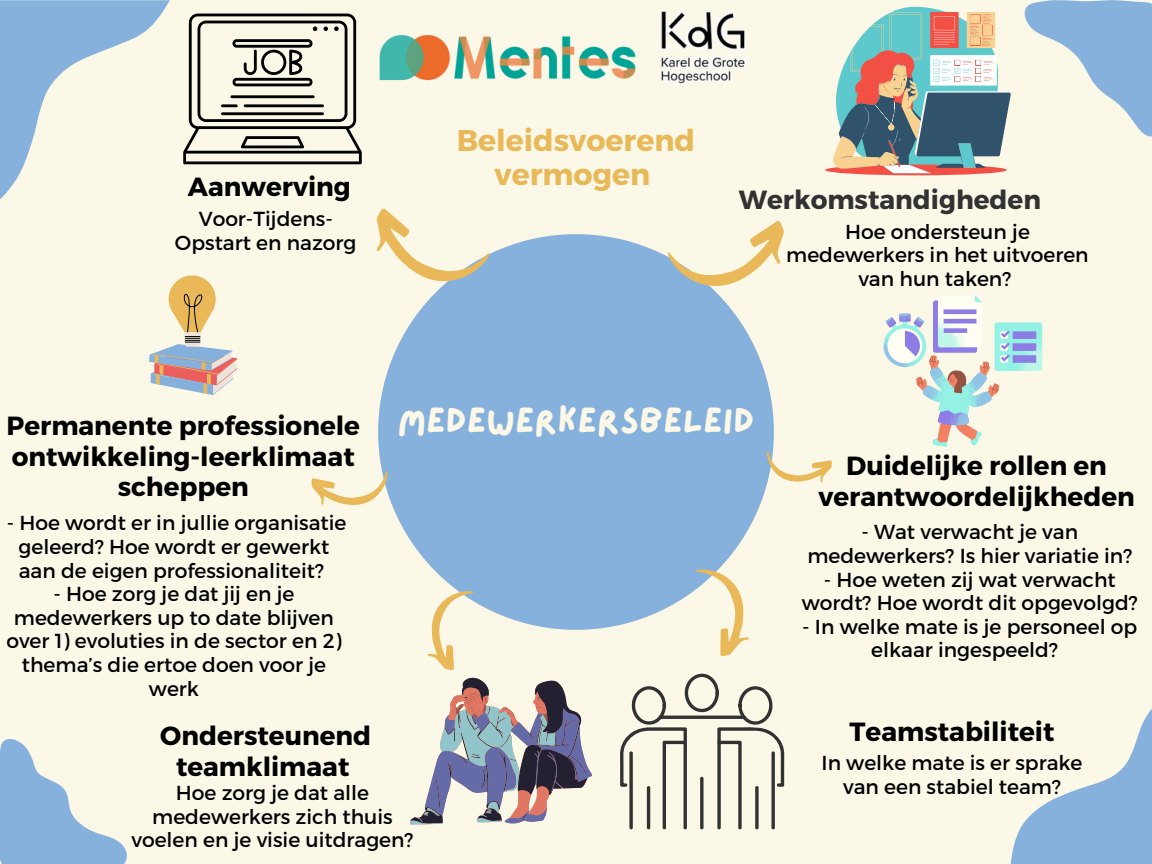
<style>
.page{position:relative;width:1152px;height:864px;background:#fcf8e8}
.page>*{position:absolute;margin:0;border:0;box-sizing:border-box;transform-origin:0 0}
.t1{font:36px "Lazydog";color:#fcf8e8}
.t2{font:700 30px/34.8px "Montserrat";color:#e9b959;text-align:center}
.t3{font:700 26.25px/30.3px "Montserrat";color:#000;text-align:center}
.t4{font:700 26.25px "Montserrat";color:#333232}
.t5{font:20.25px/23.7px "Montserrat";color:#000;text-align:center}
</style>
<div class="page">
<div style="left:378px;top:234px;width:396px;height:396px;background:#85b1dc;border-radius:50%"></div>
<svg style="left:667px;top:220px;width:117px;height:85px"></svg>
<svg style="left:767px;top:450px;width:65px;height:33px"></svg>
<svg style="left:376px;top:208px;width:115px;height:94px"></svg>
<svg style="left:311px;top:467px;width:77px;height:38px"></svg>
<svg style="left:0;top:0;width:170px;height:200px"></svg>
<svg style="left:1011px;top:709px;width:141px;height:155px"></svg>
<svg style="left:0;top:739px;width:127px;height:125px"></svg>
<svg style="left:1024px;top:0;width:128px;height:137px"></svg>
<svg style="left:620px;top:673px;width:164px;height:156px"></svg>
<svg style="left:183px;top:14px;width:179px;height:150px"></svg>
<svg style="left:884px;top:295px;width:158px;height:152px"></svg>
<svg style="left:825px;top:7px;width:186px;height:168px"></svg>
<div style="left:169px;top:275px;width:47px;height:48px;background:#e9b858;border-radius:50%"></div>
<svg style="left:149px;top:286px;width:88px;height:109px"></svg>
<svg style="left:695px;top:564px;width:54px;height:92px"></svg>
<svg style="left:410px;top:587px;width:182px;height:238px"></svg>
<img style="left:661px;top:7px;width:170px;height:130px">
<img style="left:379px;top:34px;width:257px;height:47px">
<p class="t3" style="left:188px;top:170px;width:165px">Aanwerving</p>
<p class="t5" style="left:175px;top:206px;width:183px">Voor-Tijdens-<br>Opstart en nazorg</p>
<p class="t2" style="left:457px;top:121px;width:240px">Beleidsvoerend vermogen</p>
<p class="t4" style="left:739px;top:183px;width:304px">Werkomstandigheden</p>
<p class="t5" style="left:786px;top:219px;width:304px">Hoe ondersteun je medewerkers in het uitvoeren van hun taken?</p>
<p class="t3" style="left:7px;top:410px;width:355px">Permanente professionele ontwikkeling-leerklimaat scheppen</p>
<p class="t5" style="left:7px;top:510px;width:341px">- Hoe wordt er in jullie organisatie geleerd? Hoe wordt er gewerkt aan de eigen professionaliteit?</p>
<p class="t5" style="left:6px;top:581px;width:337px">- Hoe zorg je dat jij en je medewerkers up to date blijven over 1) evoluties in de sector en 2) thema’s die ertoe doen voor je werk</p>
<p class="t1" style="left:398px;top:403px;width:358px">MEDEWERKERSBELEID</p>
<p class="t3" style="left:818px;top:449px;width:318px">Duidelijke rollen en verantwoordelijkheden</p>
<p class="t5" style="left:807px;top:519px;width:326px">- Wat verwacht je van medewerkers? Is hier variatie in?</p>
<p class="t5" style="left:802px;top:566px;width:338px">- Hoe weten zij wat verwacht wordt? Hoe wordt dit opgevolgd?</p>
<p class="t5" style="left:802px;top:614px;width:337px">- In welke mate is je personeel op elkaar ingespeeld?</p>
<p class="t3" style="left:160px;top:719px;width:213px">Ondersteunend</p>
<p class="t3" style="left:850px;top:715px;width:206px">Teamstabiliteit</p>
<p class="t3" style="left:176px;top:750px;width:175px">teamklimaat</p>
<p class="t5" style="left:822px;top:750px;width:262px">In welke mate is er sprake van een stabiel team?</p>
<p class="t5" style="left:131px;top:780px;width:284px">Hoe zorg je dat alle medewerkers zich thuis voelen en je visie uitdragen?</p>
</div>
